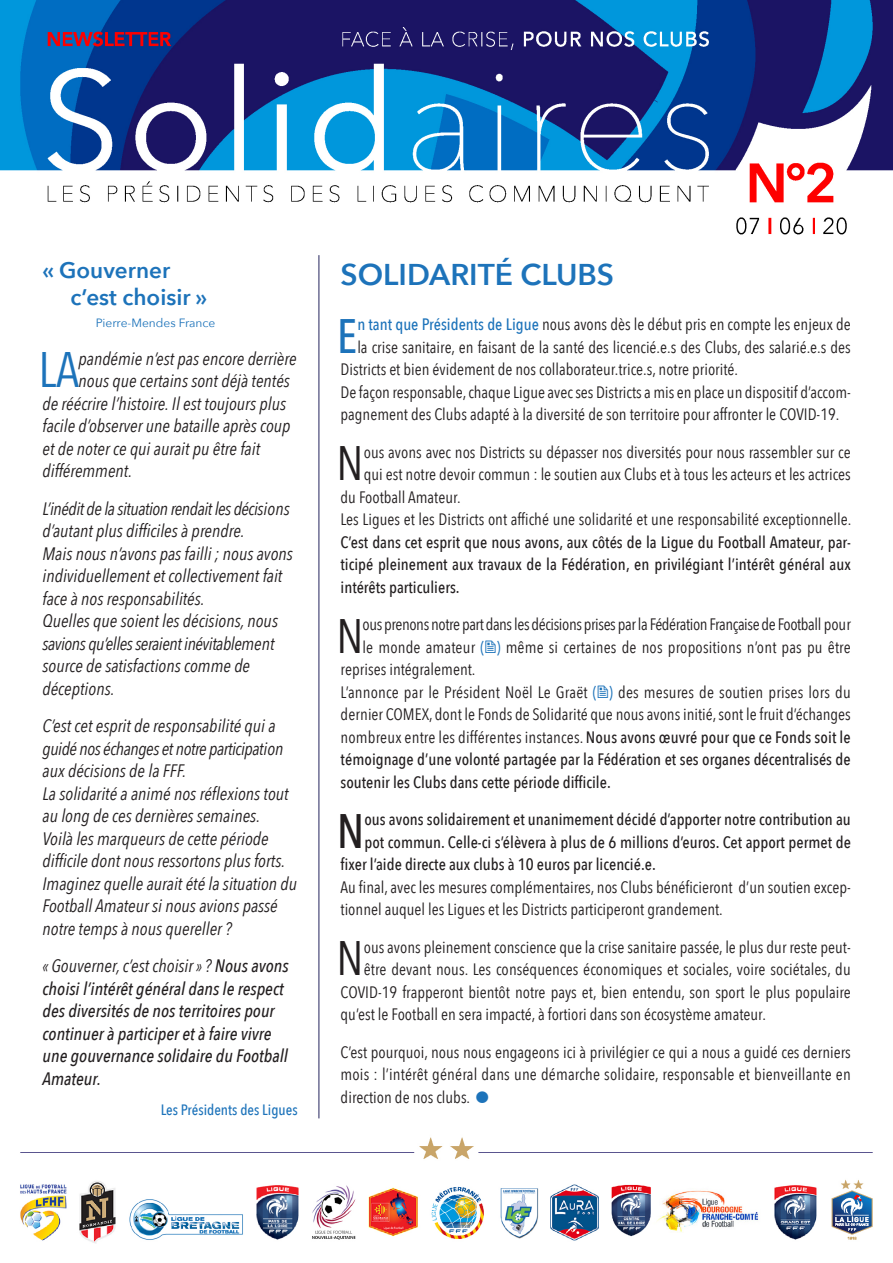
<style>
.page{position:relative;width:893px;height:1263px;background:#fff}
.page>*{position:absolute;margin:0;border:0;box-sizing:border-box;transform-origin:0 0}
.t1{font:49.8px "Avenir Next Condensed";color:#1d73ba}
.t2{font:48.3px "Avenir Next Condensed";color:#231f20}
.t3{font:500 48.3px "Avenir Next Condensed";color:#1d73ba}
.t4{font:500 48.3px "Avenir Next Condensed";color:#231f20}
.t5{font:600 30px "Avenir Next";color:#1d73ba}
.t6{font:600 22.5px "Avenir Next";color:#1d73ba}
.t7{font:italic 18px/22.5px "Avenir Next Condensed";color:#231f20}
.t8{font:italic 500 18px/22.5px "Avenir Next Condensed";color:#231f20}
.t9{font:italic 18px/22.5px "Avenir Next Condensed";letter-spacing:-.025em;color:#231f20}
.t10{font:16.5px/22.5px "Avenir Next Condensed";color:#231f20}
.t11{font:500 16.5px/22.5px "Avenir Next Condensed";color:#231f20;text-align:justify}
.t12{font:16.5px "Avenir Next Condensed";letter-spacing:-.025em;color:#231f20}
.t13{font:500 15px "Avenir Next Condensed";color:#1d73ba}
.t14{font:12px "Avenir Next";color:#1d73ba}
.s1{font-weight:400}
.s2{font-weight:500;color:#1d73ba}
.s3{color:#1d73ba}
.s4{font-family:"Eclectic Web STF";color:#1d73ba}
.s5{font-weight:500}
</style>
<div class="page">
<img style="left:0;top:0;width:893px;height:1244px">
<hr style="left:319px;top:255px;width:1px;height:863px;background:#24245d">
<p class="t6" style="left:43px;top:250px;width:129px">« Gouverner</p>
<p class="t6" style="left:71px;top:277px;width:138px">c’est choisir »</p>
<p class="t14" style="left:96px;top:313px;width:121px">Pierre-Mendes France</p>
<p class="t1" style="left:38px;top:327px;width:42px">LA</p>
<p class="t7" style="left:78px;top:347px;width:220px">pandémie n’est pas encore derrière</p>
<p class="t7" style="left:78px;top:370px;width:213px">nous que certains sont déjà tentés</p>
<p class="t7" style="left:43px;top:392px;width:245px">de réécrire l’histoire. Il est toujours plus</p>
<p class="t7" style="left:43px;top:415px;width:250px">facile d’observer une bataille après coup</p>
<p class="t7" style="left:43px;top:437px;width:219px">et de noter ce qui aurait pu être fait</p>
<p class="t7" style="left:43px;top:460px;width:91px">différemment.</p>
<p class="t9" style="left:43px;top:497px;width:249px">L’inédit de la situation rendait les décisions d’autant plus difficiles à prendre.</p>
<p class="t7" style="left:43px;top:542px;width:252px">Mais nous n’avons pas failli ; nous avons individuellement et collectivement fait face à nos responsabilités.</p>
<p class="t7" style="left:43px;top:610px;width:237px">Quelles que soient les décisions, nous savions qu’elles seraient inévitablement source de satisfactions comme de</p>
<p class="t7" style="left:43px;top:677px;width:74px">déceptions.</p>
<p class="t7" style="left:43px;top:715px;width:243px">C’est cet esprit de responsabilité qui a guidé nos échanges et notre participation aux décisions de la FFF.</p>
<p class="t7" style="left:43px;top:782px;width:248px">La solidarité a animé nos réflexions tout au long de ces dernières semaines.</p>
<p class="t7" style="left:43px;top:827px;width:244px">Voilà les marqueurs de cette période difficile dont nous ressortons plus forts.</p>
<p class="t7" style="left:43px;top:872px;width:256px">Imaginez quelle aurait été la situation du<br>Football Amateur si nous avions passé notre temps à nous quereller ?</p>
<p class="t8" style="left:43px;top:955px;width:248px"><span class="s1">« Gouverner, c’est choisir » ?</span> Nous avons choisi l’intérêt général dans le respect des diversités de nos territoires pour continuer à participer et à faire vivre</p>
<p class="t8" style="left:43px;top:1045px;width:247px">une gouvernance solidaire du Football<br>Amateur.</p>
<p class="t13" style="left:161px;top:1100px;width:138px">Les Présidents des Ligues</p>
<p class="t5" style="left:341px;top:249px;width:275px">SOLIDARITÉ CLUBS</p>
<p class="t3" style="left:337px;top:306px;width:22px">E</p>
<p class="t10" style="left:357px;top:312px;width:495px"><span class="s2">n tant que Présidents de Ligue</span> nous avons dès le début pris en compte les enjeux de</p>
<p class="t10" style="left:357px;top:335px;width:495px">la crise sanitaire, en faisant de la santé des licencié.e.s des Clubs, des salarié.e.s des</p>
<p class="t10" style="left:341px;top:357px;width:399px">Districts et bien évidement de nos collaborateur.trice.s, notre priorité.</p>
<p class="t10" style="left:341px;top:380px;width:512px">De façon responsable, chaque Ligue avec ses Districts a mis en place un dispositif d’accom&shy;pagnement des Clubs adapté à la diversité de son territoire pour affronter le COVID-19.</p>
<p class="t2" style="left:337px;top:422px;width:29px">N</p>
<p class="t10" style="left:364px;top:440px;width:489px">ous avons avec nos Districts su dépasser nos diversités pour nous rassembler sur ce</p>
<p class="t10" style="left:364px;top:462px;width:489px">qui est notre devoir commun : le soutien aux Clubs et à tous les acteurs et les actrices</p>
<p class="t10" style="left:341px;top:485px;width:122px">du Football Amateur.</p>
<p class="t11" style="left:341px;top:508px;width:512px"><span class="s1">Les Ligues et les Districts ont affiché une solidarité et une responsabilité exceptionnelle.<br></span>C’est dans cet esprit que nous avons, aux côtés de la Ligue du Football Amateur, par&shy;ticipé pleinement aux travaux de la Fédération, en privilégiant l’intérêt général aux intérêts particuliers.</p>
<p class="t2" style="left:337px;top:594px;width:29px">N</p>
<p class="t12" style="left:362px;top:610px;width:490px">ous prenons notre part dans les décisions prises par la Fédération Française de Football pour</p>
<p class="t10" style="left:362px;top:635px;width:490px">le monde amateur <span class="s3">(</span><span class="s4">q</span><span class="s3">)</span> même si certaines de nos propositions n’ont pas pu être</p>
<p class="t10" style="left:341px;top:657px;width:136px">reprises intégralement.</p>
<p class="t10" style="left:341px;top:680px;width:512px;text-align:justify">L’annonce par le Président Noël Le Graët <span class="s3">(</span><span class="s4">q</span><span class="s3">)</span> des mesures de soutien prises lors du dernier COMEX, dont le Fonds de Solidarité que nous avons initié, sont le fruit d’échanges nombreux entre les différentes instances. <span class="s5">Nous avons œuvré pour que ce Fonds soit le témoignage d’une volonté partagée par la Fédération et ses organes décentralisés de soutenir les Clubs dans cette période difficile.</span></p>
<p class="t4" style="left:337px;top:801px;width:29px">N</p>
<p class="t11" style="left:364px;top:808px;width:488px">ous avons solidairement et unanimement décidé d’apporter notre contribution au</p>
<p class="t11" style="left:364px;top:831px;width:488px">pot commun. Celle-ci s’élèvera à plus de 6 millions d’euros. Cet apport permet de</p>
<p class="t11" style="left:341px;top:853px;width:317px">fixer l’aide directe aux clubs à 10 euros par licencié.e.</p>
<p class="t10" style="left:341px;top:875px;width:512px">Au final, avec les mesures complémentaires, nos Clubs bénéficieront d’un soutien excep&shy;tionnel auquel les Ligues et les Districts participeront grandement.</p>
<p class="t2" style="left:337px;top:917px;width:29px">N</p>
<p class="t10" style="left:364px;top:935px;width:489px">ous avons pleinement conscience que la crise sanitaire passée, le plus dur reste peut-</p>
<p class="t10" style="left:364px;top:957px;width:489px">être devant nous. Les conséquences économiques et sociales, voire sociétales, du</p>
<p class="t10" style="left:341px;top:980px;width:512px">COVID-19 frapperont bientôt notre pays et, bien entendu, son sport le plus populaire</p>
<p class="t10" style="left:341px;top:1002px;width:427px">qu’est le Football en sera impacté, à fortiori dans son écosystème amateur.</p>
<p class="t10" style="left:341px;top:1040px;width:512px;text-align:justify">C’est pourquoi, nous nous engageons ici à privilégier ce qui a nous a guidé ces derniers mois : l’intérêt général dans une démarche solidaire, responsable et bienveillante en direction de nos clubs. <span class="s3">●</span></p>
</div>
